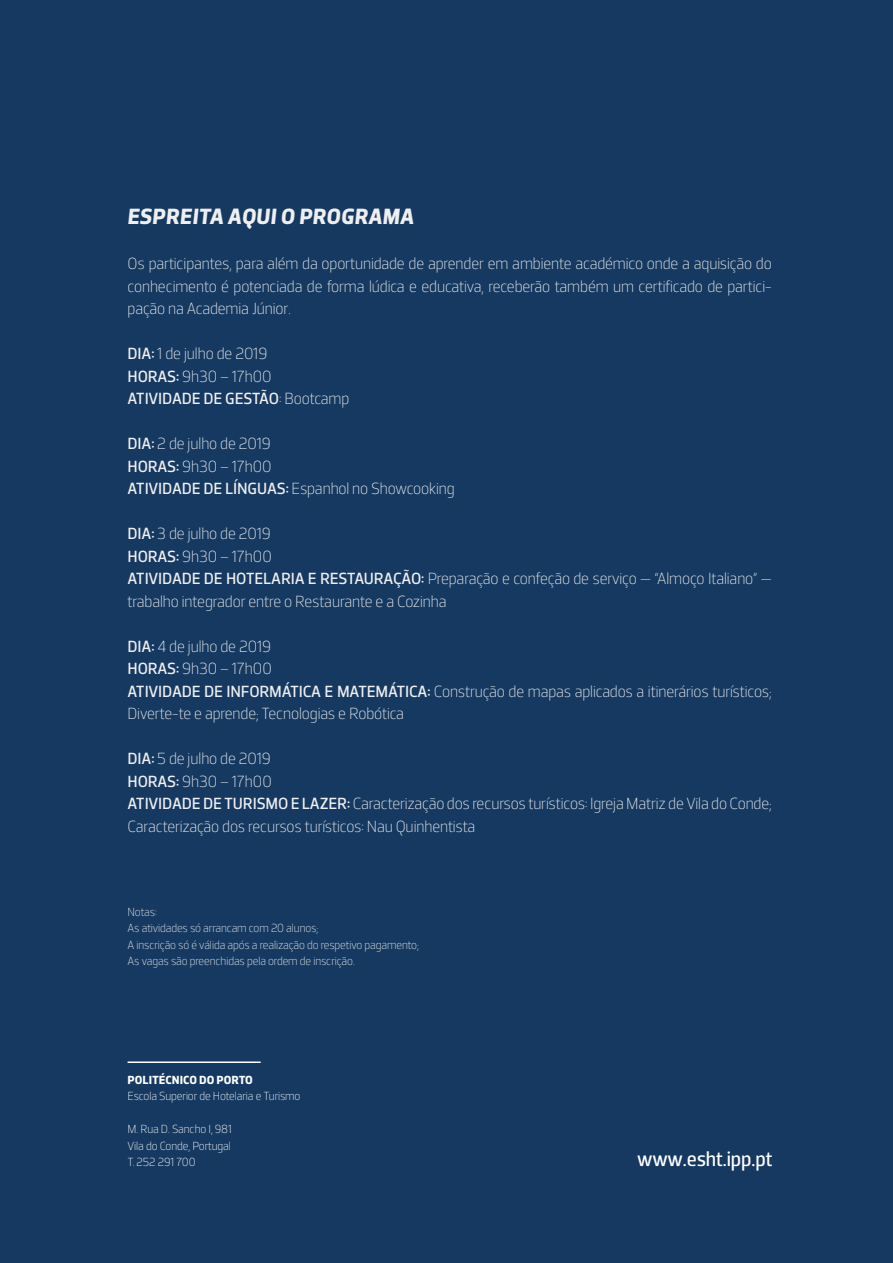
<style>
.page{position:relative;width:893px;height:1263px;background:#163961}
.page>*{position:absolute;margin:0;border:0;box-sizing:border-box;transform-origin:0 0}
.t1{font:italic 700 22.5px "Porto Sans";color:#efeff0}
.t2{font:21px "Porto Sans";letter-spacing:-.01em;color:#fff}
.t3{font:300 16.5px/22.5px "Porto Sans";letter-spacing:-.01em;color:#efeff0}
.t4{font:300 12px/16.5px "Porto Sans";letter-spacing:-.01em;color:#efeff0}
.t5{font:300 12px/16.5px "Porto Sans";letter-spacing:-.01em;color:#fff;text-align:justify}
.t6{font:700 12px "Porto Sans";letter-spacing:-.005em;color:#fff}
.s1{font-weight:400}
</style>
<div class="page">
<hr style="left:128px;top:1061px;width:133px;height:2px;background:#fff">
<h1 class="t1" style="left:128px;top:203px;width:289px">ESPREITA AQUI O PROGRAMA</h1>
<p class="t3" style="left:128px;top:252px;width:646px;text-align:justify">Os participantes, para além da oportunidade de aprender em ambiente académico onde a aquisição do conhecimento é potenciada de forma lúdica e educativa, receberão também um certificado de partici&shy;pação na Academia Júnior.</p>
<p class="t3" style="left:128px;top:342px;width:223px"><span class="s1">DIA:</span> 1 de julho de 2019<br><span class="s1">HORAS:</span> 9h30 – 17h00<br><span class="s1">ATIVIDADE DE GESTÃO</span>: Bootcamp</p>
<p class="t3" style="left:128px;top:432px;width:329px"><span class="s1">DIA:</span> 2 de julho de 2019<br><span class="s1">HORAS:</span> 9h30 – 17h00<br><span class="s1">ATIVIDADE DE LÍNGUAS:</span> Espanhol no Showcooking</p>
<p class="t3" style="left:128px;top:522px;width:646px"><span class="s1">DIA:</span> 3 de julho de 2019<br><span class="s1">HORAS:</span> 9h30 – 17h00<br><span class="s1">ATIVIDADE DE HOTELARIA E RESTAURAÇÃO:</span> Preparação e confeção de serviço — “Almoço Italiano” — trabalho integrador entre o Restaurante e a Cozinha</p>
<p class="t3" style="left:128px;top:635px;width:646px"><span class="s1">DIA:</span> 4 de julho de 2019<br><span class="s1">HORAS:</span> 9h30 – 17h00<br><span class="s1">ATIVIDADE DE INFORMÁTICA E MATEMÁTICA:</span> Construção de mapas aplicados a itinerários turísticos; Diverte-te e aprende; Tecnologias e Robótica</p>
<p class="t3" style="left:128px;top:747px;width:646px"><span class="s1">DIA:</span> 5 de julho de 2019<br><span class="s1">HORAS:</span> 9h30 – 17h00<br><span class="s1">ATIVIDADE DE TURISMO E LAZER:</span> Caracterização dos recursos turísticos: Igreja Matriz de Vila do Conde; Caracterização dos recursos turísticos: Nau Quinhentista</p>
<p class="t4" style="left:128px;top:903px;width:293px">Notas:<br>As atividades só arrancam com 20 alunos;<br>A inscrição só é válida após a realização do respetivo pagamento; As vagas são preenchidas pela ordem de inscrição.</p>
<p class="t6" style="left:128px;top:1072px;width:127px">POLITÉCNICO DO PORTO</p>
<p class="t5" style="left:128px;top:1088px;width:174px">Escola Superior de Hotelaria e Turismo</p>
<p class="t5" style="left:128px;top:1121px;width:106px">M. Rua D. Sancho I, 981<br>Vila do Conde, Portugal T. 252 291 700</p>
<p class="t2" style="left:637px;top:1147px;width:137px">www.esht.ipp.pt</p>
</div>
